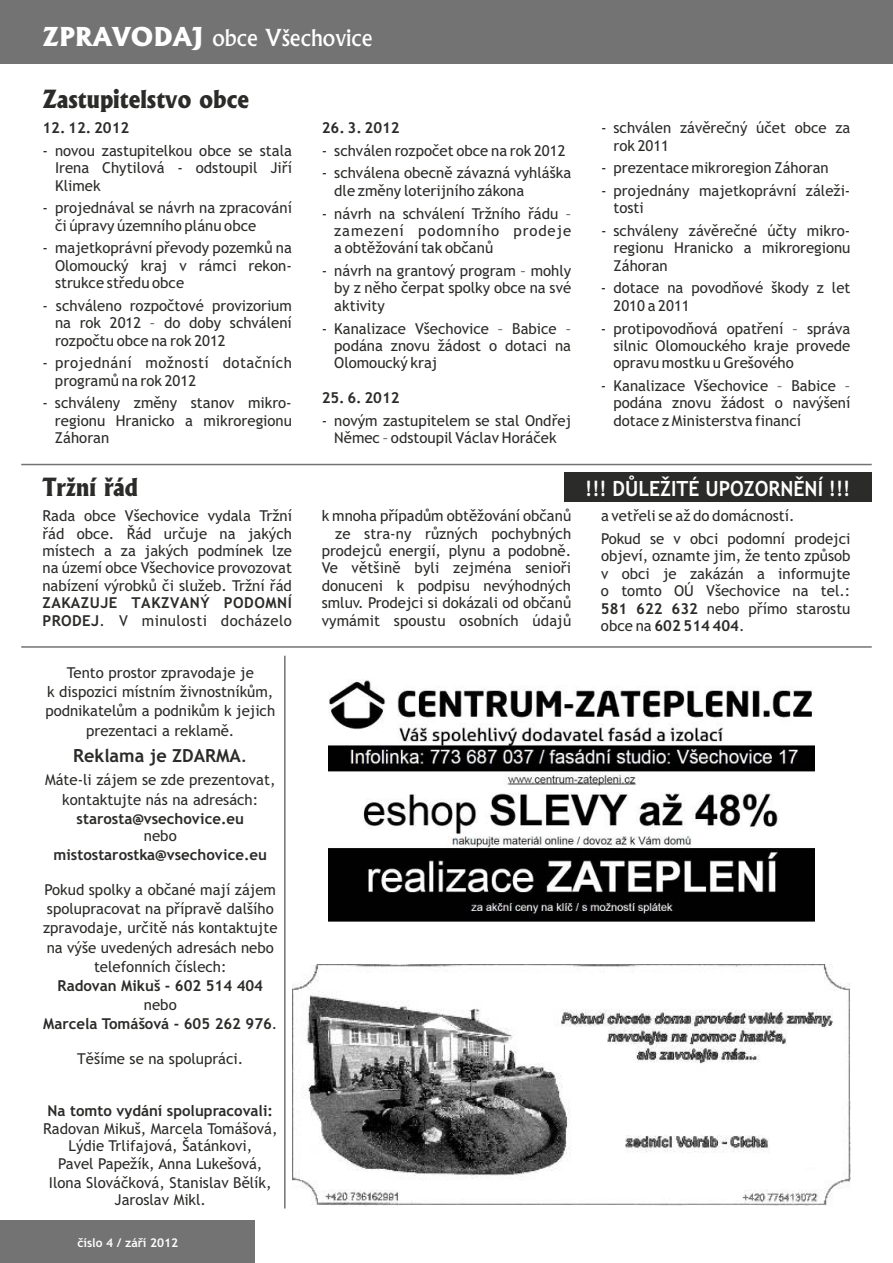
<style>
.page{position:relative;width:893px;height:1263px;background:#fff}
.page>*{position:absolute;margin:0;border:0;box-sizing:border-box;transform-origin:0 0}
.t1{font:800 24px "Albertus";color:#2b2b29;scale:.93 1}
.t2{font:500 22.35px "Albertus";color:#fff}
.t3{font:700 21px "Trebuchet MS";color:#fff;scale:.93 1}
.t4{font:700 18px "Trebuchet MS";color:#2b2b29}
.t5{font:15px/19.2px "Trebuchet MS";color:#2b2b29;text-align:center}
.t6{font:700 15px/19.2px "Trebuchet MS";color:#2b2b29;text-align:center}
.t7{font:15px "Trebuchet MS";letter-spacing:.03em;color:#2b2b29}
.t8{font:15px "Trebuchet MS";letter-spacing:.025em;color:#2b2b29}
.t9{font:15px "Trebuchet MS";letter-spacing:.06em;color:#2b2b29}
.t10{font:700 15px "Trebuchet MS";letter-spacing:.035em;color:#2b2b29}
.t11{font:700 12px "Trebuchet MS";color:#fff}
.s1{font-weight:800;font-size:24.9px}
.s2{font-weight:700}
.s3{font-weight:400}
</style>
<div class="page">
<div style="left:0;top:0;width:893px;height:64px;background:#737373"></div>
<hr style="left:21px;top:464px;width:851px;height:1px;background:#737373">
<div style="left:564px;top:472px;width:308px;height:30px;background:#2b2b29"></div>
<img style="left:292px;top:964px;width:558px;height:242px">
<img style="left:328px;top:679px;width:486px;height:242px">
<hr style="left:21px;top:646px;width:851px;height:2px;background:#737373">
<div style="left:0;top:1220px;width:255px;height:43px;background:#737373"></div>
<hr style="left:284px;top:656px;width:2px;height:552px;background:#737373">
<h2 class="t2" style="left:43px;top:29px;width:331px"><span class="s1">ZPRAVODAJ</span> obce Všechovice</h2>
<h1 class="t1" style="left:43px;top:89px;width:223px">Zastupitelstvo obce</h1>
<p class="t6" style="left:42px;top:120px;width:88px">12. 12. 2012</p>
<p class="t6" style="left:322px;top:120px;width:79px">26. 3. 2012</p>
<p class="t5" style="left:614px;top:120px;width:238px;line-height:17.4px;text-align:left;text-indent:-13px">- schválen závěrečný účet obce za rok 2011</p>
<p class="t5" style="left:42px;top:142px;width:251px">- novou zastupitelkou obce se stala</p>
<p class="t5" style="left:322px;top:142px;width:245px">- schválen rozpočet obce na rok 2012</p>
<p class="t5" style="left:55px;top:160px;width:238px">Irena Chytilová - odstoupil Jiří</p>
<p class="t5" style="left:601px;top:160px;width:229px">- prezentace mikroregion Záhoran</p>
<p class="t5" style="left:322px;top:165px;width:251px">- schválena obecně závazná vyhláška</p>
<p class="t5" style="left:55px;top:177px;width:47px">Klimek</p>
<p class="t5" style="left:334px;top:182px;width:192px">dle změny loterijního zákona</p>
<p class="t5" style="left:601px;top:182px;width:251px">- projednány majetkoprávní záleži-</p>
<p class="t5" style="left:42px;top:200px;width:251px">- projednával se návrh na zpracování</p>
<p class="t5" style="left:614px;top:200px;width:32px">tosti</p>
<p class="t5" style="left:322px;top:205px;width:251px">- návrh na schválení Tržního řádu –</p>
<p class="t5" style="left:55px;top:217px;width:203px">či úpravy územního plánu obce</p>
<p class="t9" style="left:334px;top:225px;width:238px">zamezení podomního prodeje</p>
<p class="t5" style="left:601px;top:222px;width:251px">- schváleny závěrečné účty mikro-</p>
<p class="t5" style="left:42px;top:240px;width:251px">- majetkoprávní převody pozemků na</p>
<p class="t5" style="left:334px;top:240px;width:160px">a obtěžování tak občanů</p>
<p class="t5" style="left:613px;top:240px;width:238px">regionu Hranicko a mikroregionu</p>
<p class="t5" style="left:55px;top:257px;width:238px">Olomoucký kraj v rámci rekon-</p>
<p class="t5" style="left:613px;top:257px;width:56px">Záhoran</p>
<p class="t5" style="left:322px;top:262px;width:251px">- návrh na grantový program – mohly</p>
<p class="t5" style="left:55px;top:275px;width:131px">strukce středu obce</p>
<p class="t5" style="left:334px;top:280px;width:238px">by z něho čerpat spolky obce na své</p>
<p class="t5" style="left:601px;top:280px;width:251px">- dotace na povodňové škody z let</p>
<p class="t5" style="left:42px;top:297px;width:251px">- schváleno rozpočtové provizorium</p>
<p class="t5" style="left:334px;top:297px;width:52px">aktivity</p>
<p class="t5" style="left:613px;top:297px;width:78px">2010 a 2011</p>
<p class="t5" style="left:55px;top:315px;width:238px">na rok 2012 – do doby schválení</p>
<p class="t5" style="left:322px;top:320px;width:251px">- Kanalizace Všechovice – Babice –</p>
<p class="t5" style="left:601px;top:320px;width:251px">- protipovodňová opatření – správa</p>
<p class="t5" style="left:55px;top:332px;width:172px">rozpočtu obce na rok 2012</p>
<p class="t5" style="left:334px;top:337px;width:238px">podána znovu žádost o dotaci na</p>
<p class="t5" style="left:613px;top:337px;width:238px">silnic Olomouckého kraje provede</p>
<p class="t7" style="left:42px;top:357px;width:251px">- projednání možností dotačních</p>
<p class="t5" style="left:334px;top:355px;width:105px">Olomoucký kraj</p>
<p class="t5" style="left:613px;top:355px;width:182px">opravu mostku u Grešového</p>
<p class="t5" style="left:55px;top:372px;width:143px">programů na rok 2012</p>
<p class="t5" style="left:601px;top:377px;width:251px">- Kanalizace Všechovice – Babice –</p>
<p class="t6" style="left:322px;top:390px;width:79px">25. 6. 2012</p>
<p class="t5" style="left:42px;top:395px;width:251px">- schváleny změny stanov mikro-</p>
<p class="t5" style="left:613px;top:395px;width:238px">podána znovu žádost o navýšení</p>
<p class="t5" style="left:55px;top:412px;width:238px">regionu Hranicko a mikroregionu</p>
<p class="t5" style="left:322px;top:412px;width:251px">- novým zastupitelem se stal Ondřej</p>
<p class="t5" style="left:613px;top:412px;width:189px">dotace z Ministerstva financí</p>
<p class="t5" style="left:55px;top:430px;width:56px">Záhoran</p>
<p class="t5" style="left:334px;top:430px;width:224px">Němec – odstoupil Václav Horáček</p>
<h1 class="t1" style="left:43px;top:477px;width:104px">Tržní řád</h1>
<p class="t5" style="left:42px;top:508px;width:251px">Rada obce Všechovice vydala Tržní</p>
<p class="t5" style="left:322px;top:508px;width:251px">k mnoha případům obtěžování občanů</p>
<p class="t5" style="left:601px;top:508px;width:195px">a vetřeli se až do domácností.</p>
<p class="t5" style="left:42px;top:525px;width:251px">řád obce. Řád určuje na jakých</p>
<p class="t5" style="left:335px;top:525px;width:237px">ze stra-ny různých pochybných</p>
<p class="t5" style="left:601px;top:530px;width:251px">Pokud se v obci podomní prodejci</p>
<p class="t5" style="left:42px;top:542px;width:251px">místech a za jakých podmínek lze</p>
<p class="t5" style="left:322px;top:542px;width:251px">prodejců energií, plynu a podobně.</p>
<p class="t5" style="left:601px;top:548px;width:251px">objeví, oznamte jim, že tento způsob</p>
<p class="t5" style="left:42px;top:560px;width:251px">na území obce Všechovice provozovat</p>
<p class="t5" style="left:322px;top:560px;width:251px">Ve většině byli zejména senioři</p>
<p class="t5" style="left:601px;top:565px;width:251px">v obci je zakázán a informujte</p>
<p class="t5" style="left:42px;top:577px;width:251px">nabízení výrobků či služeb. Tržní řád</p>
<p class="t5" style="left:322px;top:577px;width:251px">donuceni k podpisu nevýhodných</p>
<p class="t5" style="left:601px;top:582px;width:251px">o tomto OÚ Všechovice na tel.:</p>
<p class="t10" style="left:42px;top:597px;width:251px">ZAKAZUJE TAKZVANÝ PODOMNÍ</p>
<p class="t5" style="left:322px;top:595px;width:251px">smluv. Prodejci si dokázali od občanů</p>
<p class="t5" style="left:601px;top:600px;width:251px"><span class="s2">581 622 632</span> nebo přímo starostu</p>
<p class="t8" style="left:42px;top:615px;width:251px"><span class="s2">PRODEJ</span>. V minulosti docházelo</p>
<p class="t5" style="left:322px;top:612px;width:251px">vymámit spoustu osobních údajů</p>
<p class="t6" style="left:601px;top:617px;width:145px"><span class="s3">obce na</span> 602 514 404<span class="s3">.</span></p>
<h3 class="t3" style="left:585px;top:480px;width:287px">!!! DŮLEŽITÉ UPOZORNĚNÍ !!!</h3>
<p class="t5" style="left:45px;top:664px;width:231px">Tento prostor zpravodaje je<br>k dispozici místním živnostníkům, podnikatelům a podnikům k jejich prezentaci a reklamě.</p>
<p class="t4" style="left:73px;top:749px;width:176px">Reklama je ZDARMA<span class="s3">.</span></p>
<p class="t5" style="left:45px;top:772px;width:232px">Máte-li zájem se zde prezentovat, kontaktujte nás na adresách:</p>
<p class="t6" style="left:77px;top:810px;width:169px">starosta@vsechovice.eu</p>
<p class="t5" style="left:144px;top:827px;width:34px">nebo</p>
<p class="t6" style="left:54px;top:847px;width:215px">mistostarostka@vsechovice.eu</p>
<p class="t5" style="left:43px;top:881px;width:236px">Pokud spolky a občané mají zájem spolupracovat na přípravě dalšího zpravodaje, určitě nás kontaktujte na výše uvedených adresách nebo telefonních číslech:</p>
<p class="t6" style="left:58px;top:977px;width:207px">Radovan Mikuš - 602 514 404</p>
<p class="t6" style="left:43px;top:996px;width:236px"><span class="s3">nebo<br></span>Marcela Tomášová - 605 262 976<span class="s3">.</span></p>
<p class="t5" style="left:77px;top:1050px;width:168px">Těšíme se na spolupráci.</p>
<p class="t6" style="left:48px;top:1103px;width:227px">Na tomto vydání spolupracovali:</p>
<p class="t5" style="left:43px;top:1121px;width:236px;line-height:17.4px">Radovan Mikuš, Marcela Tomášová,<br>Lýdie Trlifajová, Šatánkovi,<br>Pavel Papežík, Anna Lukešová,</p>
<p class="t5" style="left:49px;top:1175px;width:224px;line-height:17.4px">Ilona Slováčková, Stanislav Bělík,<br>Jaroslav Mikl.</p>
<p class="t11" style="left:77px;top:1238px;width:102px">číslo 4 / září 2012</p>
</div>
